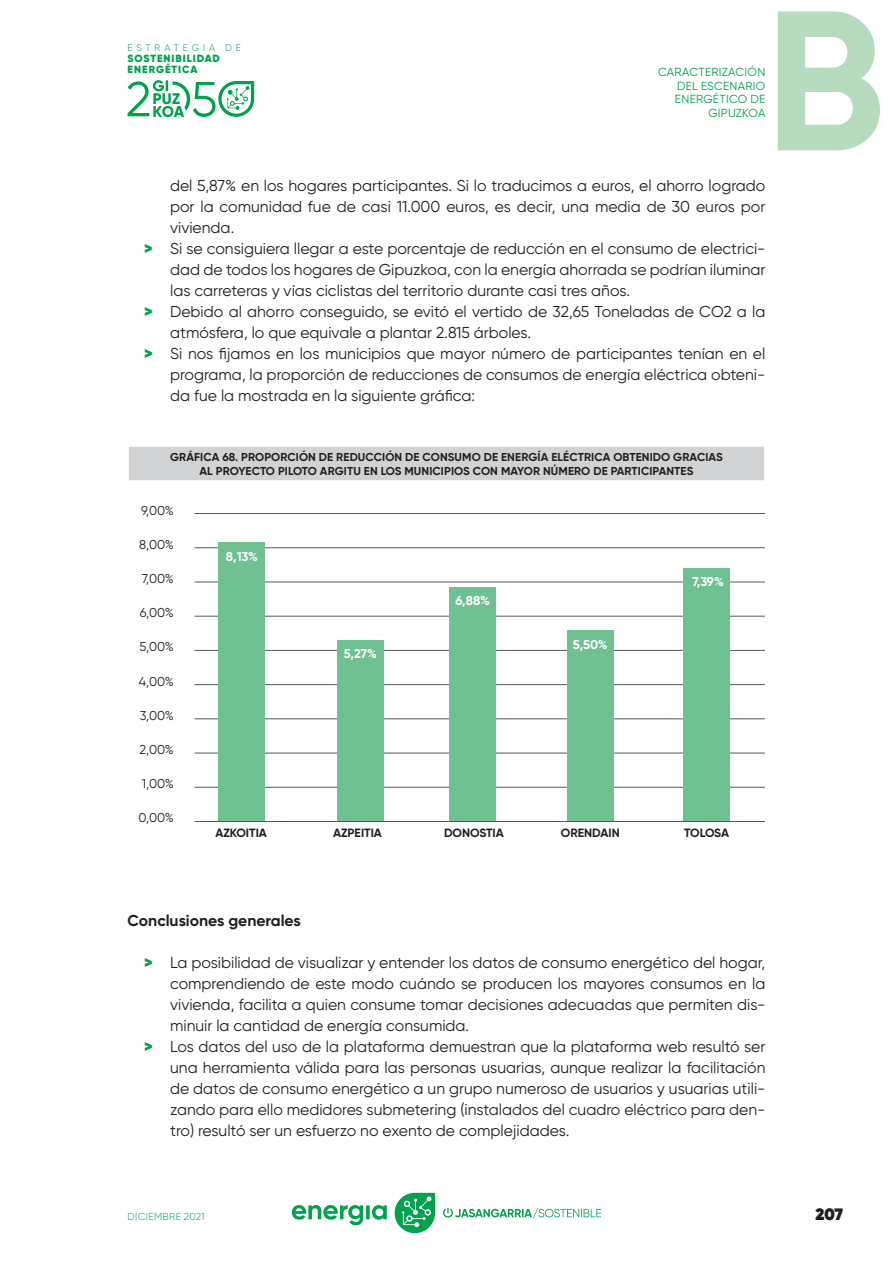
<style>
.page{position:relative;width:893px;height:1263px;background:#fff}
.page>*{position:absolute;margin:0;border:0;box-sizing:border-box;transform-origin:0 0}
.t1{font:700 198.3px "Gilroy";color:#b6dbbf}
.t2{font:800 16.5px "Gilroy";color:#231f20}
.t3{font:15.75px "Gilroy";color:#231f20}
.t4{font:700 15.75px "Gilroy";color:#231f20}
.t5{font:12.9px "Gilroy";color:#231f20}
.t6{font:700 12.9px "Gilroy";color:#fff}
.t7{font:700 12px "Gilroy";color:#231f20}
.t8{font:11.7px/13.6px "Gilroy";letter-spacing:.02em;color:#00a24e;text-align:right}
.t9{font:700 11.55px/13.8px "Gilroy";letter-spacing:.01em;color:#231f20;text-align:center}
.t10{font:900 10.5px/11.1px "Gilroy";letter-spacing:.085em;color:#00a24e}
.t11{font:300 10.05px "Gilroy";letter-spacing:.035em;color:#00a24e}
.t12{font:300 9.45px "Gilroy";letter-spacing:.405em;color:#00a24e}
.s1{font-weight:800;color:#00a24e}
</style>
<div class="page">
<svg style="left:128px;top:80px;width:126px;height:37px"></svg>
<svg style="left:292px;top:1205px;width:95px;height:20px"></svg>
<svg style="left:395px;top:1193px;width:40px;height:40px"></svg>
<svg style="left:443px;top:1207px;width:158px;height:11px"></svg>
<div style="left:128px;top:446px;width:637px;height:35px;background:#d1d2d4"></div>
<div style="left:128px;top:445px;width:637px;height:37px;border:1px solid #fff"></div>
<hr style="left:194px;top:753px;width:571px;height:1px;background:#57585a">
<hr style="left:194px;top:787px;width:571px;height:1px;background:#57585a">
<hr style="left:194px;top:718px;width:571px;height:1px;background:#57585a">
<hr style="left:194px;top:684px;width:571px;height:1px;background:#57585a">
<hr style="left:194px;top:650px;width:571px;height:1px;background:#57585a">
<hr style="left:194px;top:616px;width:571px;height:1px;background:#57585a">
<hr style="left:194px;top:581px;width:571px;height:1px;background:#57585a">
<hr style="left:194px;top:547px;width:571px;height:1px;background:#57585a">
<hr style="left:194px;top:513px;width:571px;height:1px;background:#57585a">
<div style="left:219px;top:543px;width:46px;height:279px;background:#6fc093"></div>
<div style="left:337px;top:640px;width:46px;height:182px;background:#6fc093"></div>
<div style="left:450px;top:587px;width:46px;height:235px;background:#6fc093"></div>
<div style="left:567px;top:630px;width:46px;height:191px;background:#6fc093"></div>
<div style="left:683px;top:568px;width:46px;height:254px;background:#6fc093"></div>
<hr style="left:194px;top:821px;width:571px;height:1px;background:#57585a">
<p class="t12" style="left:128px;top:41px;width:115px">ESTRATEGIA DE</p>
<p class="t10" style="left:128px;top:52px;width:94px">SOSTENIBILIDAD<br>ENERGÉTICA</p>
<p class="t8" style="left:658px;top:65px;width:109px">CARACTERIZACIÓN<br>DEL ESCENARIO<br>ENERGÉTICO DE<br>GIPUZKOA</p>
<p class="t3" style="left:170px;top:176px;width:597px">del 5,87% en los hogares participantes. Si lo traducimos a euros, el ahorro logrado</p>
<p class="t3" style="left:170px;top:197px;width:597px">por la comunidad fue de casi 11.000 euros, es decir, una media de 30 euros por</p>
<p class="t3" style="left:170px;top:218px;width:66px">vivienda.</p>
<p class="t3" style="left:145px;top:239px;width:622px"><span class="s1">&gt;</span> Si se consiguiera llegar a este porcentaje de reducción en el consumo de electrici-</p>
<p class="t3" style="left:170px;top:260px;width:597px">dad de todos los hogares de Gipuzkoa, con la energía ahorrada se podrían iluminar</p>
<p class="t3" style="left:170px;top:281px;width:461px">las carreteras y vías ciclistas del territorio durante casi tres años.</p>
<p class="t3" style="left:145px;top:302px;width:622px"><span class="s1">&gt;</span> Debido al ahorro conseguido, se evitó el vertido de 32,65 Toneladas de CO2 a la</p>
<p class="t3" style="left:170px;top:323px;width:362px">atmósfera, lo que equivale a plantar 2.815 árboles.</p>
<p class="t3" style="left:145px;top:344px;width:622px"><span class="s1">&gt;</span> Si nos fijamos en los municipios que mayor número de participantes tenían en el</p>
<p class="t3" style="left:170px;top:365px;width:597px">programa, la proporción de reducciones de consumos de energía eléctrica obteni-</p>
<p class="t3" style="left:170px;top:386px;width:307px">da fue la mostrada en la siguiente gráfica:</p>
<h1 class="t1" style="left:765px;top:-43px;width:121px">B</h1>
<p class="t9" style="left:170px;top:450px;width:554px">GRÁFICA 68. PROPORCIÓN DE REDUCCIÓN DE CONSUMO DE ENERGÍA ELÉCTRICA OBTENIDO GRACIAS<br>AL PROYECTO PILOTO ARGITU EN LOS MUNICIPIOS CON MAYOR NÚMERO DE PARTICIPANTES</p>
<p class="t5" style="left:141px;top:502px;width:34px">9,00%</p>
<p class="t5" style="left:139px;top:537px;width:36px">8,00%</p>
<p class="t5" style="left:142px;top:571px;width:34px">7,00%</p>
<p class="t5" style="left:140px;top:605px;width:36px">6,00%</p>
<p class="t5" style="left:140px;top:639px;width:36px">5,00%</p>
<p class="t5" style="left:139px;top:673px;width:37px">4,00%</p>
<p class="t5" style="left:140px;top:707px;width:36px">3,00%</p>
<p class="t5" style="left:140px;top:741px;width:36px">2,00%</p>
<p class="t5" style="left:142px;top:775px;width:34px">1,00%</p>
<p class="t5" style="left:139px;top:809px;width:37px">0,00%</p>
<p class="t6" style="left:226px;top:548px;width:34px">8,13%</p>
<p class="t6" style="left:344px;top:646px;width:34px">5,27%</p>
<p class="t6" style="left:455px;top:593px;width:36px">6,88%</p>
<p class="t6" style="left:573px;top:636px;width:36px">5,50%</p>
<p class="t6" style="left:692px;top:574px;width:33px">7,39%</p>
<p class="t7" style="left:215px;top:826px;width:53px">AZKOITIA</p>
<p class="t7" style="left:333px;top:826px;width:50px">AZPEITIA</p>
<p class="t7" style="left:444px;top:826px;width:61px">DONOSTIA</p>
<p class="t7" style="left:561px;top:826px;width:60px">ORENDAIN</p>
<p class="t7" style="left:684px;top:826px;width:46px">TOLOSA</p>
<p class="t4" style="left:128px;top:911px;width:175px">Conclusiones generales</p>
<p class="t3" style="left:145px;top:953px;width:622px"><span class="s1">&gt;</span> La posibilidad de visualizar y entender los datos de consumo energético del hogar,</p>
<p class="t3" style="left:170px;top:974px;width:597px">comprendiendo de este modo cuándo se producen los mayores consumos en la</p>
<p class="t3" style="left:170px;top:995px;width:597px">vivienda, facilita a quien consume tomar decisiones adecuadas que permiten dis-</p>
<p class="t3" style="left:170px;top:1016px;width:301px">minuir la cantidad de energía consumida.</p>
<p class="t3" style="left:145px;top:1037px;width:622px"><span class="s1">&gt;</span> Los datos del uso de la plataforma demuestran que la plataforma web resultó ser</p>
<p class="t3" style="left:170px;top:1058px;width:597px">una herramienta válida para las personas usuarias, aunque realizar la facilitación</p>
<p class="t3" style="left:170px;top:1079px;width:597px">de datos de consumo energético a un grupo numeroso de usuarios y usuarias utili-</p>
<p class="t3" style="left:170px;top:1100px;width:597px">zando para ello medidores submetering (instalados del cuadro eléctrico para den-</p>
<p class="t3" style="left:170px;top:1121px;width:401px">tro) resultó ser un esfuerzo no exento de complejidades.</p>
<p class="t11" style="left:128px;top:1210px;width:78px">DICIEMBRE 2021</p>
<p class="t2" style="left:815px;top:1203px;width:29px">207</p>
</div>
